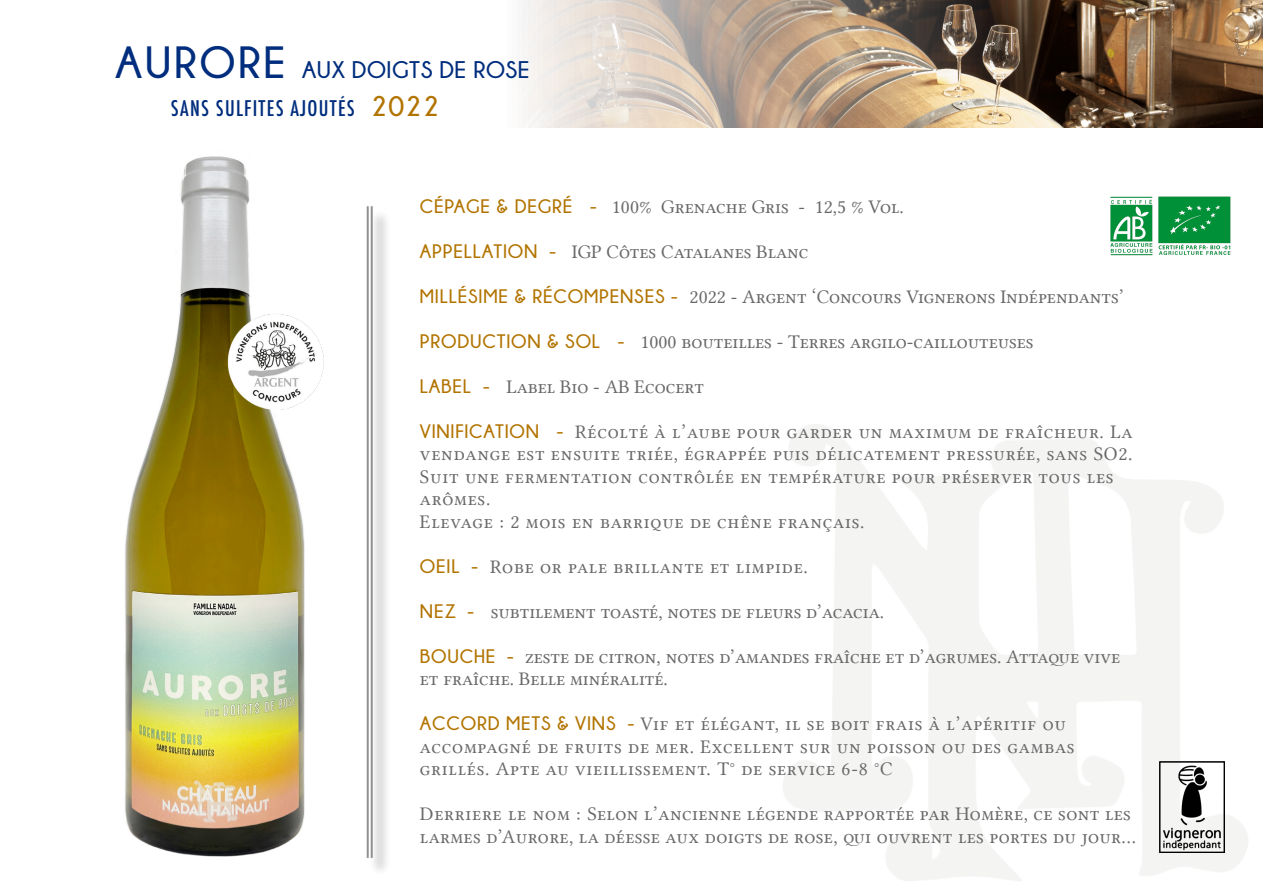
<style>
.page{position:relative;width:1263px;height:893px;background:#fff}
.page>*{position:absolute;margin:0;border:0;box-sizing:border-box;transform-origin:0 0}
.t1{font:700 28.5px "Champagne&Limousines";color:#b27400}
.t2{font:700 24px "Champagne&Limousines";letter-spacing:.02em;color:#002d7d}
.t3{font:500 condensed 21px "Futura";letter-spacing:.06em;color:#002d7d}
.t4{font:19.5px/22.5px "Lin Libertine Capitals";letter-spacing:.04em;color:#696768}
.t5{font:19.5px/22.5px "Lin Libertine Capitals";color:#696768}
.t6{font:19.5px/22.5px "Lin Libertine Capitals";letter-spacing:.02em;color:#696768}
.s1{font-size:45px}
.s2{font-family:"Champagne&Limousines";font-weight:700;color:#b27400}
</style>
<div class="page">
<img style="left:522px;top:0;width:741px;height:128px">
<img style="left:783px;top:424px;width:465px;height:457px">
<img style="left:125px;top:156px;width:199px;height:701px">
<img style="left:1110px;top:196px;width:121px;height:60px">
<div style="left:369px;top:209px;width:22px;height:667px;background:#231f20;opacity:.75"></div>
<hr style="left:371px;top:206px;width:2px;height:652px;background:#231f20">
<hr style="left:367px;top:206px;width:2px;height:652px;background:#231f20">
<img style="left:1160px;top:762px;width:65px;height:90px">
<p class="t2" style="left:116px;top:57px;width:416px"><span class="s1">AURORE</span> AUX DOIGTS DE ROSE</p>
<p class="t3" style="left:171px;top:95px;width:185px">SANS SULFITES AJOUTÉS</p>
<p class="t1" style="left:371px;top:91px;width:70px">2022</p>
<p class="t5" style="left:420px;top:195px;width:485px"><span class="s2">CÉPAGE &amp; DEGRÉ</span> <span class="s2">-</span> 100% Grenache Gris - 12,5 % Vol.</p>
<p class="t5" style="left:420px;top:240px;width:390px"><span class="s2">APPELLATION -</span> IGP Côtes Catalanes Blanc</p>
<p class="t5" style="left:420px;top:285px;width:705px"><span class="s2">MILLÉSIME &amp; RÉCOMPENSES</span> <span class="s2">-</span> 2022 - Argent ‘Concours Vignerons Indépendants’</p>
<p class="t5" style="left:420px;top:330px;width:615px"><span class="s2">PRODUCTION &amp; SOL -</span> 1000 bouteilles - Terres argilo-caillouteuses</p>
<p class="t5" style="left:420px;top:375px;width:286px"><span class="s2">LABEL -</span> Label Bio - AB Ecocert</p>
<p class="t4" style="left:420px;top:420px;width:714px"><span class="s2">VINIFICATION -</span> Récolté à l’aube pour garder un maximum de fraîcheur. La vendange est ensuite triée, égrappée puis délicatement pressurée, sans SO2.<br>Suit une fermentation contrôlée en température pour préserver tous les arômes.</p>
<p class="t4" style="left:420px;top:510px;width:446px">Elevage : 2 mois en barrique de chêne français.</p>
<p class="t4" style="left:420px;top:555px;width:389px"><span class="s2">OEIL -</span> Robe or pale brillante et limpide.</p>
<p class="t5" style="left:420px;top:600px;width:466px"><span class="s2">NEZ -</span> subtilement toasté, notes de fleurs d’acacia.</p>
<p class="t5" style="left:420px;top:645px;width:702px"><span class="s2">BOUCHE -</span> zeste de citron, notes d’amandes fraîche et d’agrumes. Attaque vive et fraîche. Belle minéralité.</p>
<p class="t4" style="left:420px;top:712px;width:656px"><span class="s2">ACCORD METS &amp; VINS -</span> Vif et élégant, il se boit frais à l’apéritif ou accompagné de fruits de mer. Excellent sur un poisson ou des gambas grillés. Apte au vieillissement. T° de service 6-8 °C</p>
<p class="t6" style="left:420px;top:802px;width:718px">Derriere le nom : Selon l’ancienne légende rapportée par Homère, ce sont les larmes d’Aurore, la déesse aux doigts de rose, qui ouvrent les portes du jour...</p>
</div>
